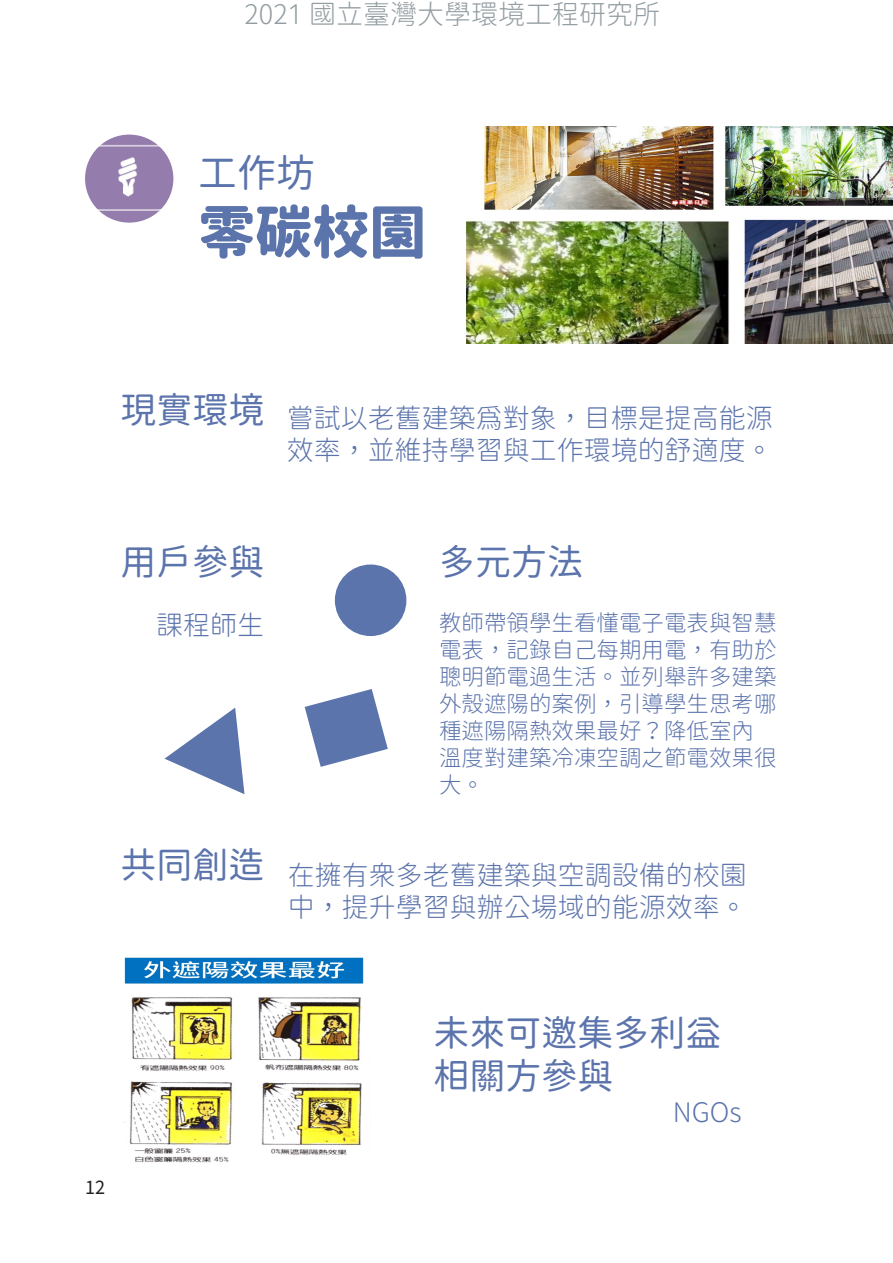
<style>
.page{position:relative;width:893px;height:1263px;background:#fff}
.page>*{position:absolute;margin:0;border:0;box-sizing:border-box;transform-origin:0 0}
.案例標題{font:57px "Gen Jyuu Gothic Monospace Heavy";color:#5c74ac}
.案例小標{font:39px "Gen Sen Rounded TW R";color:#5c74ac}
.t1{font:36px/43.2px "Gen Sen Rounded TW R";color:#5c74ac}
.t2{font:27px/32.4px "Gen Sen Rounded TW L";color:#5c74ac}
.t3{font:27px "Gen Sen Rounded TW L";color:#929ca1}
.t4{font:22.5px/27px "Gen Sen Rounded TW L";color:#5c74ac}
.t5{font:18px "Taipei Sans TC Beta";color:#231f20}
</style>
<div class="page">
<div style="left:335px;top:564px;width:71px;height:72px;background:#5c74ac;border-radius:50%"></div>
<svg style="left:305px;top:689px;width:83px;height:78px"></svg>
<svg style="left:164px;top:708px;width:80px;height:86px"></svg>
<img style="left:124px;top:957px;width:240px;height:206px">
<img style="left:85px;top:135px;width:88px;height:88px;border-radius:44px">
<img style="left:465px;top:126px;width:428px;height:217px">
<p class="t3" style="left:244px;top:-1px;width:417px">2021 國立臺灣大學環境工程研究所</p>
<p class="案例小標" style="left:198px;top:151px;width:118px">工作坊</p>
<p class="案例標題" style="left:198px;top:189px;width:229px">零碳校園</p>
<p class="t1" style="left:121px;top:389px;width:146px">現實環境</p>
<p class="t2" style="left:287px;top:402px;width:488px">嘗試以老舊建築為對象，目標是提高能源效率，並維持學習與工作環境的舒適度。</p>
<p class="t1" style="left:121px;top:541px;width:146px">用戶參與</p>
<p class="t2" style="left:156px;top:609px;width:109px">課程師生</p>
<p class="t1" style="left:121px;top:844px;width:146px">共同創造</p>
<p class="t1" style="left:439px;top:541px;width:145px">多元方法</p>
<p class="t4" style="left:439px;top:609px;width:339px">教師帶領學生看懂電子電表與智慧電表，記錄自己每期用電，有助於聰明節電過生活。並列舉許多建築外殼遮陽的案例，引導學生思考哪種遮陽隔熱效果最好？降低室內溫度對建築冷凍空調之節電效果很大。</p>
<p class="t2" style="left:288px;top:859px;width:460px">在擁有眾多老舊建築與空調設備的校園中，提升學習與辦公場域的能源效率。</p>
<p class="t5" style="left:85px;top:1177px;width:21px">12</p>
<p class="t1" style="left:433px;top:1012px;width:289px">未來可邀集多利益相關方參與</p>
<p class="t2" style="left:673px;top:1096px;width:71px">NGOs</p>
</div>
